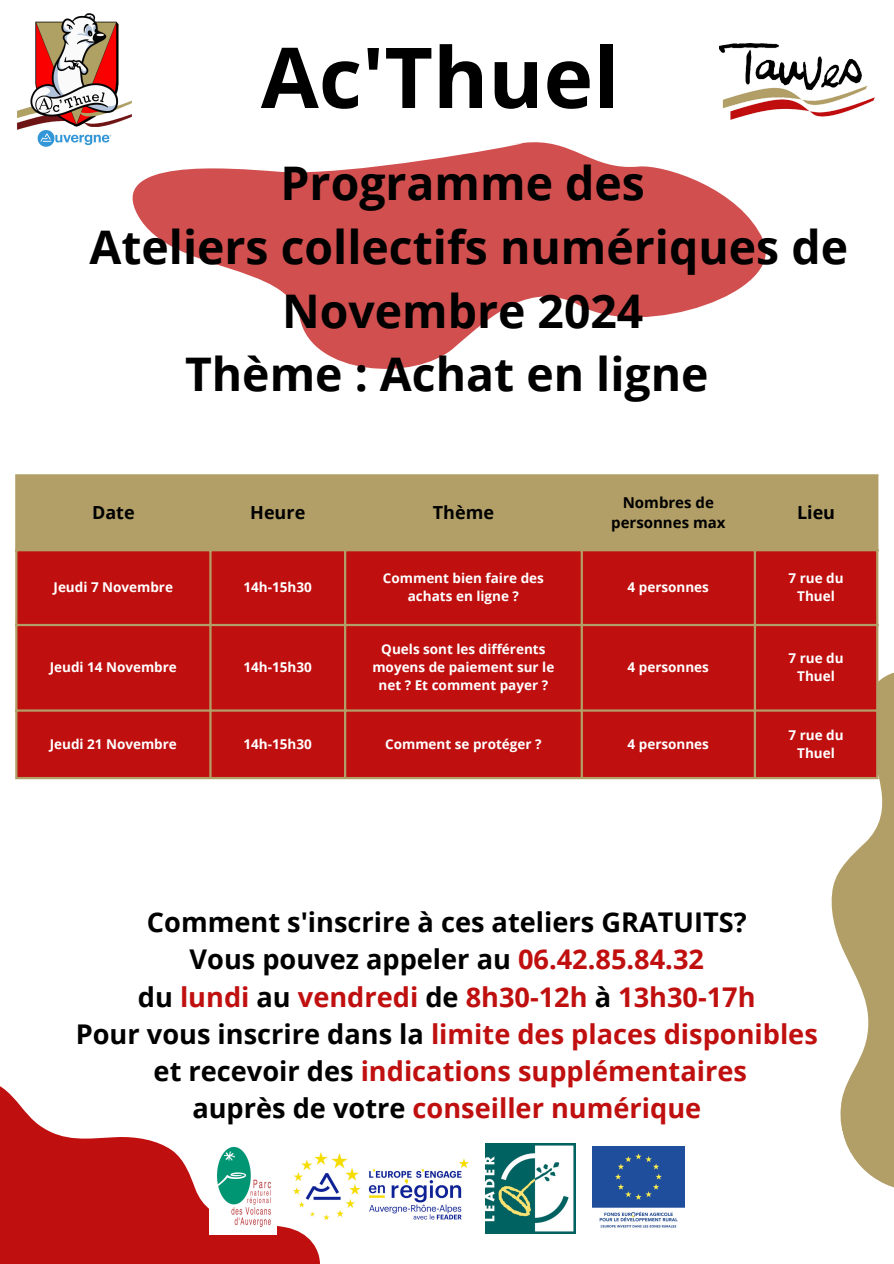
<style>
.page{position:relative;width:894px;height:1264px;background:#fff}
.page>*{position:absolute;margin:0;border:0;box-sizing:border-box;transform-origin:0 0}
.t1{font:700 84px "Open Sans";color:#000}
.t2{font:700 46.35px/64.2px "Open Sans";color:#000;text-align:center}
.t3{font:700 27.15px "Open Sans";color:#c00f0f}
.t4{font:700 27.15px "Open Sans";color:#000}
.t5{font:700 18px "Open Sans";color:#000}
.t6{font:700 15px/20.2px "Open Sans";color:#000;text-align:center}
.t7{font:700 13.5px/18px "Open Sans";color:#fff;text-align:center}
.s1{color:#c00f0f}
.s2{color:#000}
</style>
<div class="page">
<svg style="left:731px;top:605px;width:162px;height:582px"></svg>
<div style="left:17px;top:476px;width:858px;height:73px;background:#b29f67"></div>
<div style="left:17px;top:551px;width:858px;height:226px;background:#c00f0f"></div>
<hr style="left:15px;top:476px;width:2px;height:301px;background:#b29f67">
<hr style="left:209px;top:476px;width:2px;height:301px;background:#b29f67">
<hr style="left:344px;top:476px;width:2px;height:301px;background:#b29f67">
<hr style="left:580px;top:476px;width:2px;height:301px;background:#b29f67">
<hr style="left:753px;top:476px;width:2px;height:301px;background:#b29f67">
<hr style="left:875px;top:476px;width:3px;height:301px;background:#b29f67">
<hr style="left:15px;top:474px;width:863px;height:2px;background:#b29f67">
<hr style="left:15px;top:549px;width:863px;height:2px;background:#b29f67">
<hr style="left:15px;top:624px;width:863px;height:2px;background:#b29f67">
<hr style="left:15px;top:709px;width:863px;height:2px;background:#b29f67">
<hr style="left:15px;top:777px;width:863px;height:2px;background:#b29f67">
<img style="left:17px;top:13px;width:102px;height:134px">
<img style="left:719px;top:43px;width:155px;height:74px">
<svg style="left:0;top:1086px;width:320px;height:177px;fill:#c00f0f"></svg>
<svg style="left:114px;top:88px;width:663px;height:281px"></svg>
<img style="left:210px;top:1139px;width:66px;height:95px">
<img style="left:293px;top:1152px;width:175px;height:68px">
<img style="left:485px;top:1143px;width:90px;height:90px">
<img style="left:592px;top:1146px;width:92px;height:82px">
<p class="t1" style="left:261px;top:18px;width:359px">Ac'Thuel</p>
<p class="t2" style="left:89px;top:150px;width:760px">Programme des<br>Ateliers collectifs numériques de<br>Novembre 2024</p>
<p class="t2" style="left:185px;top:341px;width:525px">Thème : Achat en ligne</p>
<p class="t5" style="left:92px;top:500px;width:44px">Date</p>
<h1 class="t5" style="left:250px;top:500px;width:57px">Heure</h1>
<p class="t5" style="left:432px;top:500px;width:63px">Thème</p>
<p class="t6" style="left:611px;top:492px;width:116px">Nombres de personnes max</p>
<h2 class="t5" style="left:796px;top:500px;width:40px">Lieu</h2>
<h2 class="t7" style="left:53px;top:577px;width:121px">Jeudi 7 Novembre</h2>
<p class="t7" style="left:243px;top:577px;width:70px">14h-15h30</p>
<p class="t7" style="left:383px;top:568px;width:162px">Comment bien faire des achats en ligne ?</p>
<p class="t7" style="left:627px;top:577px;width:83px">4 personnes</p>
<p class="t7" style="left:788px;top:568px;width:57px">7 rue du<br>Thuel</p>
<p class="t7" style="left:50px;top:658px;width:129px">Jeudi 14 Novembre</p>
<p class="t7" style="left:243px;top:658px;width:70px">14h-15h30</p>
<p class="t7" style="left:372px;top:640px;width:183px">Quels sont les différents moyens de paiement sur le net ? Et comment payer ?</p>
<p class="t7" style="left:627px;top:658px;width:83px">4 personnes</p>
<p class="t7" style="left:788px;top:649px;width:57px">7 rue du<br>Thuel</p>
<p class="t7" style="left:50px;top:734px;width:129px">Jeudi 21 Novembre</p>
<p class="t7" style="left:243px;top:734px;width:70px">14h-15h30</p>
<p class="t7" style="left:385px;top:734px;width:158px">Comment se protéger ?</p>
<p class="t7" style="left:627px;top:734px;width:83px">4 personnes</p>
<p class="t7" style="left:788px;top:725px;width:57px">7 rue du<br>Thuel</p>
<p class="t4" style="left:147px;top:903px;width:601px">Comment s'inscrire à ces ateliers GRATUITS?</p>
<p class="t4" style="left:189px;top:940px;width:516px">Vous pouvez appeler au <span class="s1">06.42.85.84.32</span></p>
<p class="t3" style="left:138px;top:977px;width:619px"><span class="s2">du</span> lundi <span class="s2">au</span> vendredi <span class="s2">de</span> 8h30-12h <span class="s2">à</span> 13h30-17h</p>
<p class="t3" style="left:76px;top:1014px;width:743px"><span class="s2">Pour vous inscrire dans la</span> limite des places disponibles</p>
<p class="t3" style="left:154px;top:1051px;width:594px"><span class="s2">et recevoir des</span> indications supplémentaires</p>
<p class="t3" style="left:192px;top:1089px;width:510px"><span class="s2">auprès de votre</span> conseiller numérique</p>
</div>
